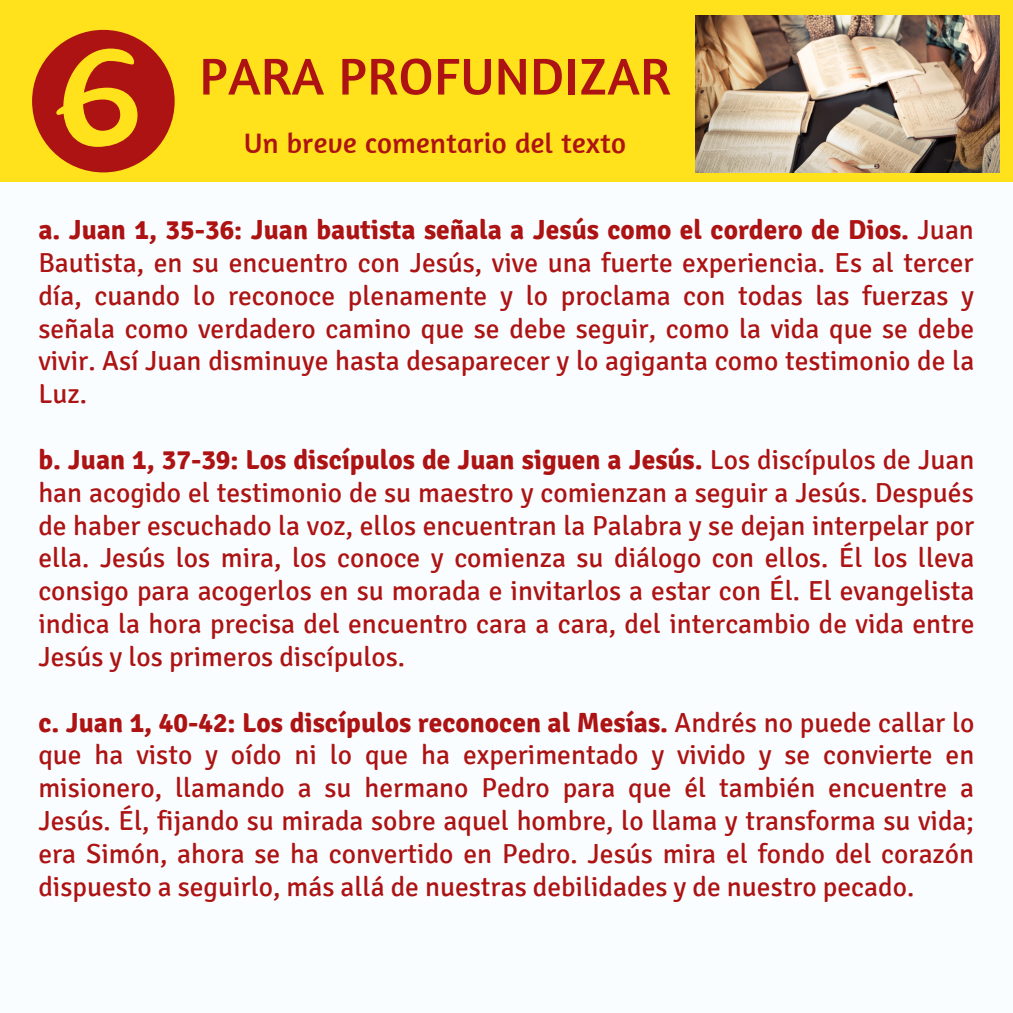
<style>
.page{position:relative;width:1013px;height:1013px;background:#fff}
.page>*{position:absolute;margin:0;border:0;box-sizing:border-box;transform-origin:0 0}
.t1{font:52.5px "Amaranth";letter-spacing:.015em;color:#ad1313}
.t2{font:28.75px "Amaranth";letter-spacing:.015em;color:#ad1313}
.t3{font:27.5px/32.8px "Signika";color:#ad1313;text-align:justify}
.s1{font-weight:700}
</style>
<div class="page">
<div style="left:0;top:0;width:1012px;height:1012px;background:#ffe11c"></div>
<div style="left:0;top:183px;width:1012px;height:829px;background:#fafdff"></div>
<svg style="left:32px;top:30px;width:143px;height:142px"></svg>
<img style="left:695px;top:15px;width:304px;height:158px">
<p class="t1" style="left:200px;top:43px;width:472px">PARA PROFUNDIZAR</p>
<p class="t2" style="left:244px;top:125px;width:383px">Un breve comentario del texto</p>
<p class="t3" style="left:38px;top:214px;width:937px"><span class="s1">a. Juan 1, 35-36: Juan bautista señala a Jesús como el cordero de Dios.</span> Juan Bautista, en su encuentro con Jesús, vive una fuerte experiencia. Es al tercer día, cuando lo reconoce plenamente y lo proclama con todas las fuerzas y señala como verdadero camino que se debe seguir, como la vida que se debe vivir. Así Juan disminuye hasta desaparecer y lo agiganta como testimonio de la Luz.</p>
<p class="t3" style="left:38px;top:443px;width:937px"><span class="s1">b. Juan 1, 37-39: Los discípulos de Juan siguen a Jesús.</span> Los discípulos de Juan han acogido el testimonio de su maestro y comienzan a seguir a Jesús. Después de haber escuchado la voz, ellos encuentran la Palabra y se dejan interpelar por ella. Jesús los mira, los conoce y comienza su diálogo con ellos. Él los lleva consigo para acogerlos en su morada e invitarlos a estar con Él. El evangelista indica la hora precisa del encuentro cara a cara, del intercambio de vida entre Jesús y los primeros discípulos.</p>
<p class="t3" style="left:38px;top:706px;width:937px"><span class="s1">c. Juan 1, 40-42: Los discípulos reconocen al Mesías.</span> Andrés no puede callar lo que ha visto y oído ni lo que ha experimentado y vivido y se convierte en misionero, llamando a su hermano Pedro para que él también encuentre a Jesús. Él, fijando su mirada sobre aquel hombre, lo llama y transforma su vida; era Simón, ahora se ha convertido en Pedro. Jesús mira el fondo del corazón dispuesto a seguirlo, más allá de nuestras debilidades y de nuestro pecado.</p>
</div>
